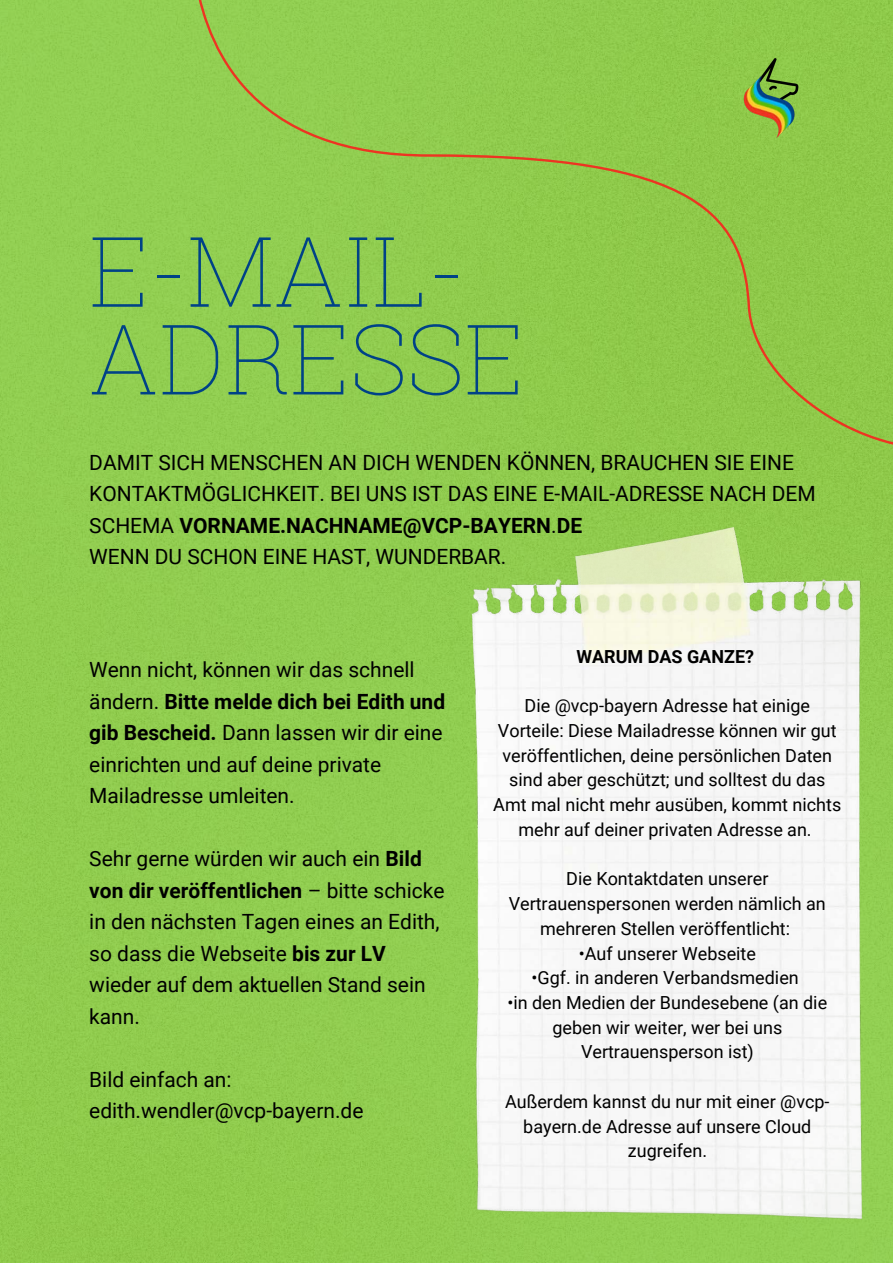
<style>
.page{position:relative;width:893px;height:1264px;background:#fff}
.page>*{position:absolute;margin:0;border:0;box-sizing:border-box;transform-origin:0 0}
.t1{font:100 97.35px/87.8px "Roboto Slab";color:#004287}
.t2{font:21px/31.5px "Roboto";color:#000}
.t3{font:18px/24.8px "Roboto";color:#000;text-align:center}
.t4{font:700 18px "Roboto";color:#000}
.s1{font-weight:700}
</style>
<div class="page">
<div style="left:0;top:0;width:892px;height:1262px;background:#91cd4f"></div>
<div style="left:189px;top:0;width:703px;height:449px;background:#90cb4d"></div>
<img style="left:715px;top:42px;width:111px;height:112px">
<img style="left:472px;top:526px;width:390px;height:693px">
<h1 class="t1" style="left:89px;top:225px;width:437px">E-MAIL-<br>ADRESSE</h1>
<p class="t2" style="left:89px;top:446px;width:728px">DAMIT SICH MENSCHEN AN DICH WENDEN KÖNNEN, BRAUCHEN SIE EINE KONTAKTMÖGLICHKEIT. BEI UNS IST DAS EINE E-MAIL-ADRESSE NACH DEM SCHEMA <span class="s1">VORNAME.NACHNAME@VCP-BAYERN</span>.<span class="s1">DE<br></span>WENN DU SCHON EINE HAST, WUNDERBAR.</p>
<p class="t2" style="left:89px;top:654px;width:357px">Wenn nicht, können wir das schnell ändern. <span class="s1">Bitte melde dich bei Edith und gib Bescheid.</span> Dann lassen wir dir eine einrichten und auf deine private Mailadresse umleiten.</p>
<p class="t2" style="left:89px;top:843px;width:357px">Sehr gerne würden wir auch ein <span class="s1">Bild von dir veröffentlichen</span> – bitte schicke in den nächsten Tagen eines an Edith, so dass die Webseite <span class="s1">bis zur LV </span>wieder auf dem aktuellen Stand sein kann.</p>
<p class="t2" style="left:89px;top:1063px;width:276px">Bild einfach an: edith.wendler@vcp-bayern.de</p>
<p class="t4" style="left:576px;top:646px;width:179px">WARUM DAS GANZE?</p>
<p class="t3" style="left:493px;top:693px;width:349px">Die @vcp-bayern Adresse hat einige Vorteile: Diese Mailadresse können wir gut veröffentlichen, deine persönlichen Daten sind aber geschützt; und solltest du das Amt mal nicht mehr ausüben, kommt nichts mehr auf deiner privaten Adresse an.</p>
<p class="t3" style="left:508px;top:866px;width:318px">Die Kontaktdaten unserer<br>Vertrauenspersonen werden nämlich an mehreren Stellen veröffentlicht:</p>
<p class="t3" style="left:578px;top:941px;width:179px">•Auf unserer Webseite</p>
<p class="t3" style="left:531px;top:965px;width:269px">•Ggf. in anderen Verbandsmedien</p>
<p class="t3" style="left:507px;top:990px;width:321px">•in den Medien der Bundesebene (an die geben wir weiter, wer bei uns<br>Vertrauensperson ist)</p>
<p class="t3" style="left:505px;top:1089px;width:326px">Außerdem kannst du nur mit einer @vcp&shy;bayern.de Adresse auf unsere Cloud zugreifen.</p>
</div>
